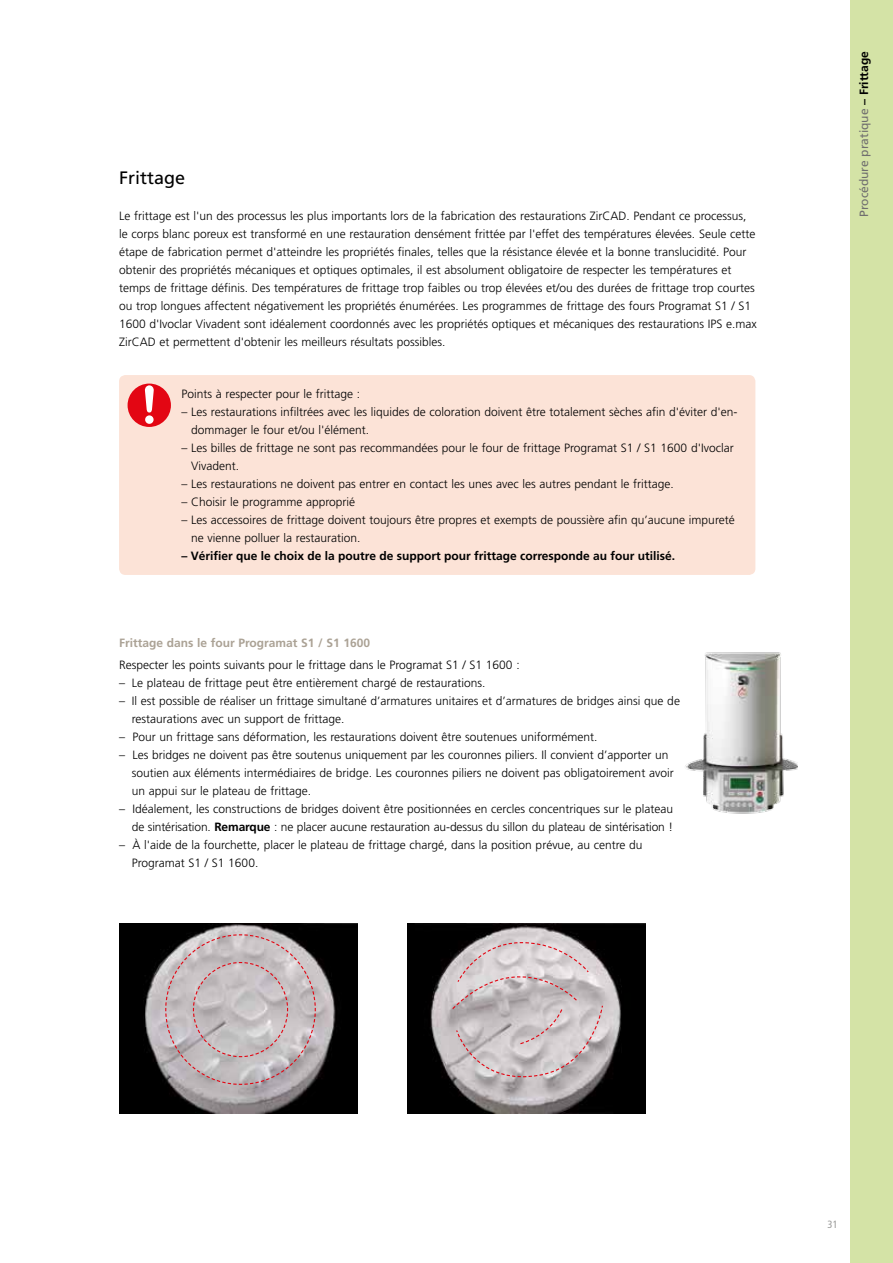
<style>
.page{position:relative;width:893px;height:1263px;background:#fff}
.page>*{position:absolute;margin:0;border:0;box-sizing:border-box;transform-origin:0 0}
.t1{font:18px "Frutiger";color:#000}
.t2{font:300 12px/18px "Frutiger";color:#000}
.t3{font:700 12px "Frutiger";color:#000}
.t4{font:700 12px "Frutiger";color:#aba295}
.t5{font:12px "Frutiger";color:#706f6f}
.t6{font:condensed 10.5px "Frutiger";color:#9d9d9c}
.s1{font-weight:700}
.s2{font-weight:700;color:#000}
</style>
<div class="page">
<div style="left:851px;top:0;width:42px;height:1263px;background:#d4e3a6"></div>
<div style="left:119px;top:375px;width:636px;height:200px;background:#fce3d7;border-radius:6px"></div>
<div style="left:128px;top:384px;width:43px;height:43px;background:#e30613;border-radius:50%"></div>
<div style="left:145px;top:415px;width:9px;height:9px;background:#fff;border-radius:50%"></div>
<svg style="left:145px;top:385px;width:9px;height:27px"></svg>
<img style="left:685px;top:652px;width:113px;height:162px">
<img style="left:119px;top:924px;width:238px;height:189px">
<img style="left:408px;top:924px;width:238px;height:189px">
<svg style="left:165px;top:934px;width:151px;height:151px;background:#bdb3b5"></svg>
<svg style="left:451px;top:941px;width:153px;height:143px;background:#c5bbbd"></svg>
<h1 class="t1" style="left:119px;top:167px;width:68px">Frittage</h1>
<p class="t2" style="left:119px;top:207px;width:639px">Le frittage est l'un des processus les plus importants lors de la fabrication des restaurations ZirCAD. Pendant ce processus, le corps blanc poreux est transformé en une restauration densément frittée par l'effet des températures élevées. Seule cette étape de fabrication permet d'atteindre les propriétés finales, telles que la résistance élevée et la bonne translucidité. Pour obtenir des propriétés mécaniques et optiques optimales, il est absolument obligatoire de respecter les températures et temps de frittage définis. Des températures de frittage trop faibles ou trop élevées et/ou des durées de frittage trop courtes ou trop longues affectent négativement les propriétés énumérées. Les programmes de frittage des fours Programat S1 / S1<br>1600 d'Ivoclar Vivadent sont idéalement coordonnés avec les propriétés optiques et mécaniques des restaurations IPS e.max ZirCAD et permettent d'obtenir les meilleurs résultats possibles.</p>
<p class="t2" style="left:182px;top:385px;width:180px">Points à respecter pour le frittage :</p>
<p class="t2" style="left:191px;top:403px;width:548px;text-indent:-10px">– Les restaurations infiltrées avec les liquides de coloration doivent être totalement sèches afin d'éviter d'en&shy;dommager le four et/ou l'élément.</p>
<p class="t2" style="left:191px;top:439px;width:544px;text-indent:-10px">– Les billes de frittage ne sont pas recommandées pour le four de frittage Programat S1 / S1 1600 d'Ivoclar<br>Vivadent.</p>
<p class="t2" style="left:182px;top:475px;width:494px">– Les restaurations ne doivent pas entrer en contact les unes avec les autres pendant le frittage.</p>
<p class="t2" style="left:182px;top:493px;width:175px">– Choisir le programme approprié</p>
<p class="t2" style="left:191px;top:511px;width:545px;text-indent:-10px">– Les accessoires de frittage doivent toujours être propres et exempts de poussière afin qu’aucune impureté ne vienne polluer la restauration.</p>
<p class="t3" style="left:182px;top:549px;width:495px">– Vérifier que le choix de la poutre de support pour frittage corresponde au four utilisé.</p>
<p class="t4" style="left:119px;top:636px;width:253px">Frittage dans le four Programat S1 / S1 1600</p>
<p class="t2" style="left:119px;top:656px;width:402px">Respecter les points suivants pour le frittage dans le Programat S1 / S1 1600 :</p>
<p class="t2" style="left:119px;top:674px;width:368px">– Le plateau de frittage peut être entièrement chargé de restaurations.</p>
<p class="t2" style="left:132px;top:692px;width:550px;text-indent:-13px">– Il est possible de réaliser un frittage simultané d’armatures unitaires et d’armatures de bridges ainsi que de restaurations avec un support de frittage.</p>
<p class="t2" style="left:119px;top:728px;width:480px">– Pour un frittage sans déformation, les restaurations doivent être soutenues uniformément.</p>
<p class="t2" style="left:132px;top:746px;width:543px;text-indent:-13px">– Les bridges ne doivent pas être soutenus uniquement par les couronnes piliers. Il convient d’apporter un soutien aux éléments intermédiaires de bridge. Les couronnes piliers ne doivent pas obligatoirement avoir un appui sur le plateau de frittage.</p>
<p class="t2" style="left:119px;top:800px;width:556px;text-align:right">– Idéalement, les constructions de bridges doivent être positionnées en cercles concentriques sur le plateau de sintérisation. <span class="s1">Remarque</span> : ne placer aucune restauration au-dessus du sillon du plateau de sintérisation !</p>
<p class="t2" style="left:132px;top:836px;width:512px;text-indent:-13px">– À l'aide de la fourchette, placer le plateau de frittage chargé, dans la position prévue, au centre du<br>Programat S1 / S1 1600.</p>
<p class="t5" style="left:857px;top:217px;width:167px;rotate:-90deg">Procédure pratique <span class="s2">– Frittage</span></p>
<p class="t6" style="left:828px;top:1218px;width:12px">31</p>
</div>
